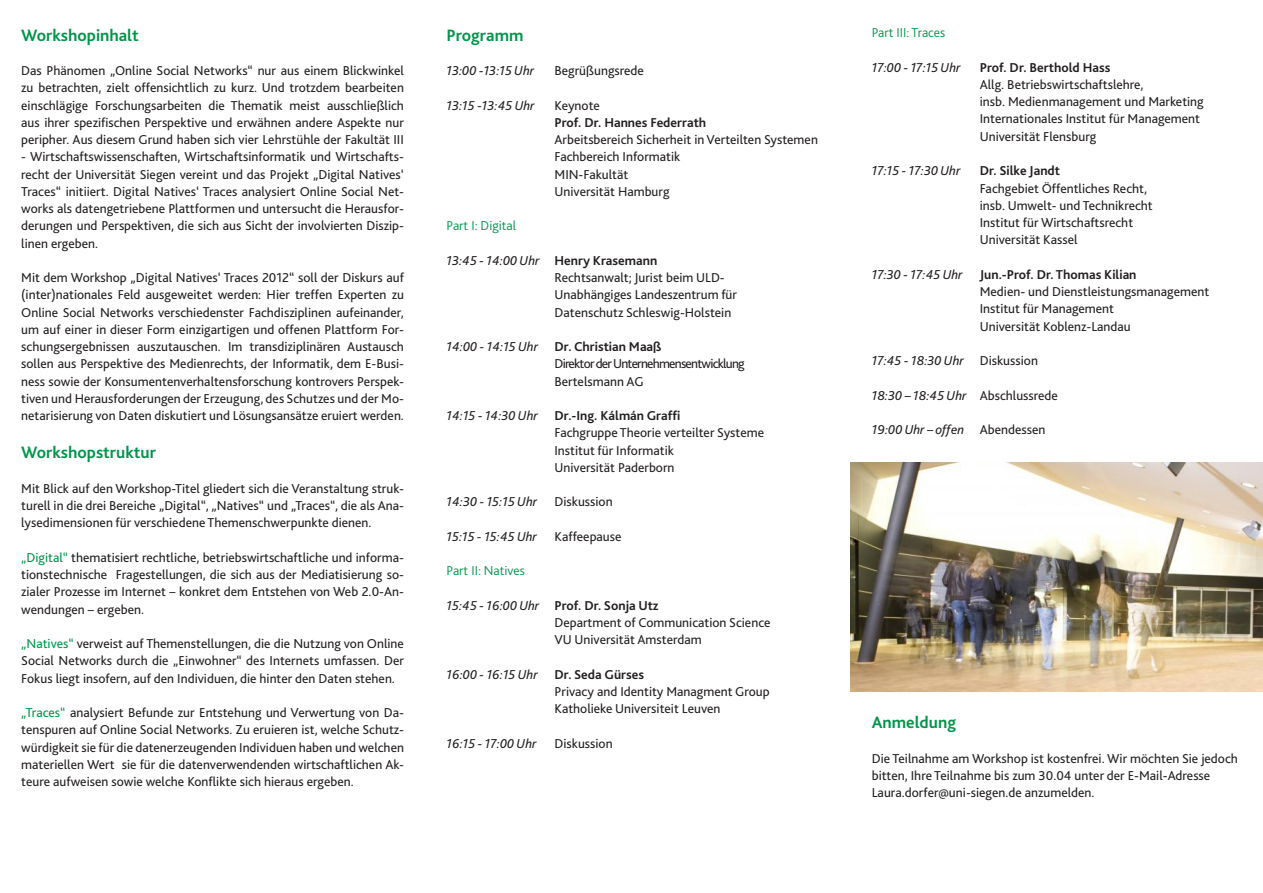
<style>
.page{position:relative;width:1263px;height:893px;background:#fff}
.page>*{position:absolute;margin:0;border:0;box-sizing:border-box;transform-origin:0 0}
.Überschrift_1___Flie{font:700 17.25px "Bliss 2";color:#00954a}
.Fließtext{font:13.5px/17.2px "Bliss 2";color:#231f20;text-align:justify}
.Fließtext-2{font:italic 13.5px "Bliss 2";color:#231f20}
.Fließtext-3{font:700 13.5px "Bliss 2";color:#231f20}
.Fließtext-4{font:13.5px/17.2px "Bliss 2";letter-spacing:-.055em;color:#231f20}
.Fließtext-5{font:300 13.5px "Bliss 2";color:#00954a}
.s1{color:#00954a}
.s2{font-weight:700;font-style:normal}
.s3{font-weight:400;font-style:italic}
.s4{font-style:normal}
</style>
<div class="page">
<img style="left:850px;top:462px;width:413px;height:229px">
<p class="Überschrift_1___Flie" style="left:21px;top:24px;width:119px">Workshopinhalt</p>
<p class="Fließtext" style="left:21px;top:62px;width:384px">Das Phänomen „Online Social Networks“ nur aus einem Blickwinkel zu betrachten, zielt offensichtlich zu kurz. Und trotzdem bearbeiten einschlägige Forschungsarbeiten die Thematik meist ausschließlich aus ihrer spezifischen Perspektive und erwähnen andere Aspekte nur peripher. Aus diesem Grund haben sich vier Lehrstühle der Fakultät III</p>
<p class="Fließtext" style="left:21px;top:148px;width:384px">- Wirtschaftswissenschaften, Wirtschaftsinformatik und Wirtschafts&shy;recht der Universität Siegen vereint und das Projekt „Digital Natives‘ Traces“ initiiert. Digital Natives‘ Traces analysiert Online Social Net&shy;works als datengetriebene Plattformen und untersucht die Herausfor&shy;derungen und Perspektiven, die sich aus Sicht der involvierten Diszip&shy;linen ergeben.</p>
<p class="Fließtext" style="left:21px;top:269px;width:384px">Mit dem Workshop „Digital Natives‘ Traces 2012“ soll der Diskurs auf (inter)nationales Feld ausgeweitet werden: Hier treffen Experten zu Online Social Networks verschiedenster Fachdisziplinen aufeinander, um auf einer in dieser Form einzigartigen und offenen Plattform For&shy;schungsergebnissen auszutauschen. Im transdiziplinären Austausch sollen aus Perspektive des Medienrechts, der Informatik, dem E-Busi&shy;ness sowie der Konsumentenverhaltensforschung kontrovers Perspek&shy;tiven und Herausforderungen der Erzeugung, des Schutzes und der Mo&shy;netarisierung von Daten diskutiert und Lösungsansätze eruiert werden.</p>
<p class="Überschrift_1___Flie" style="left:21px;top:442px;width:136px">Workshopstruktur</p>
<p class="Fließtext" style="left:21px;top:479px;width:384px">Mit Blick auf den Workshop-Titel gliedert sich die Veranstaltung struk&shy;turell in die drei Bereiche „Digital“, „Natives“ und „Traces“, die als Ana&shy;lysedimensionen für verschiedene Themenschwerpunkte dienen.</p>
<p class="Fließtext" style="left:21px;top:548px;width:384px"><span class="s1">„Digital“</span> thematisiert rechtliche, betriebswirtschaftliche und informa&shy;tionstechnische Fragestellungen, die sich aus der Mediatisierung so&shy;zialer Prozesse im Internet – konkret dem Entstehen von Web 2.0-An&shy;wendungen – ergeben.</p>
<p class="Fließtext" style="left:21px;top:635px;width:384px"><span class="s1">„Natives“</span> verweist auf Themenstellungen, die die Nutzung von Online Social Networks durch die „Einwohner“ des Internets umfassen. Der Fokus liegt insofern, auf den Individuen, die hinter den Daten stehen.</p>
<p class="Fließtext" style="left:21px;top:704px;width:384px"><span class="s1">„Traces“</span> analysiert Befunde zur Entstehung und Verwertung von Da&shy;tenspuren auf Online Social Networks. Zu eruieren ist, welche Schutz&shy;würdigkeit sie für die datenerzeugenden Individuen haben und welchen materiellen Wert sie für die datenverwendenden wirtschaftlichen Ak&shy;teure aufweisen sowie welche Konflikte sich hieraus ergeben.</p>
<p class="Überschrift_1___Flie" style="left:446px;top:24px;width:78px">Programm</p>
<p class="Fließtext-2" style="left:446px;top:62px;width:89px">13:00 -13:15 Uhr</p>
<p class="Fließtext" style="left:554px;top:62px;width:91px">Begrüßungsrede</p>
<p class="Fließtext-2" style="left:446px;top:97px;width:90px">13:15 -13:45 Uhr</p>
<p class="Fließtext" style="left:554px;top:96px;width:47px">Keynote</p>
<p class="Fließtext-3" style="left:554px;top:114px;width:153px">Prof. Dr. Hannes Federrath</p>
<p class="Fließtext" style="left:554px;top:131px;width:265px">Arbeitsbereich Sicherheit in Verteilten Systemen</p>
<p class="Fließtext" style="left:554px;top:148px;width:127px">Fachbereich Informatik</p>
<p class="Fließtext" style="left:554px;top:165px;width:75px">MIN-Fakultät</p>
<p class="Fließtext" style="left:554px;top:182px;width:116px">Universität Hamburg</p>
<p class="Fließtext-5" style="left:446px;top:217px;width:71px">Part I: Digital</p>
<p class="Fließtext-2" style="left:446px;top:252px;width:212px">13:45 - 14:00 Uhr <span class="s2">Henry Krasemann</span></p>
<p class="Fließtext" style="left:554px;top:269px;width:184px;text-align:left">Rechtsanwalt; Jurist beim ULD-<br>Unabhängiges Landeszentrum für<br>Datenschutz Schleswig-Holstein</p>
<p class="Fließtext-3" style="left:446px;top:338px;width:217px"><span class="s3">14:00 - 14:15 Uhr</span> Dr. Christian Maaß</p>
<p class="Fließtext-4" style="left:554px;top:355px;width:192px">Direktor der Unternehmensentwicklung<br>Bertelsmann AG</p>
<p class="Fließtext-3" style="left:446px;top:407px;width:235px"><span class="s3">14:15 - 14:30 Uhr</span> Dr.-Ing. Kálmán Graffi</p>
<p class="Fließtext" style="left:554px;top:424px;width:211px">Fachgruppe Theorie verteilter Systeme</p>
<p class="Fließtext" style="left:554px;top:441px;width:121px">Institut für Informatik</p>
<p class="Fließtext" style="left:554px;top:458px;width:121px">Universität Paderborn</p>
<p class="Fließtext-2" style="left:446px;top:493px;width:92px">14:30 - 15:15 Uhr</p>
<p class="Fließtext" style="left:554px;top:493px;width:60px">Diskussion</p>
<p class="Fließtext-2" style="left:446px;top:528px;width:92px">15:15 - 15:45 Uhr</p>
<p class="Fließtext" style="left:554px;top:527px;width:69px">Kaffeepause</p>
<p class="Fließtext-5" style="left:446px;top:562px;width:80px">Part II: Natives</p>
<p class="Fließtext-3" style="left:446px;top:597px;width:214px"><span class="s3">15:45 - 16:00 Uhr</span> Prof. Dr. Sonja Utz</p>
<p class="Fließtext" style="left:554px;top:614px;width:217px">Department of Communication Science</p>
<p class="Fließtext" style="left:554px;top:631px;width:149px">VU Universität Amsterdam</p>
<p class="Fließtext-2" style="left:446px;top:666px;width:199px">16:00 - 16:15 Uhr <span class="s2">Dr. Seda Gürses</span></p>
<p class="Fließtext" style="left:554px;top:683px;width:217px">Privacy and Identity Managment Group</p>
<p class="Fließtext" style="left:554px;top:700px;width:168px">Katholieke Universiteit Leuven</p>
<p class="Fließtext-2" style="left:446px;top:735px;width:92px">16:15 - 17:00 Uhr</p>
<p class="Fließtext" style="left:554px;top:734px;width:60px">Diskussion</p>
<p class="Fließtext-5" style="left:872px;top:24px;width:75px">Part III: Traces</p>
<p class="Fließtext-2" style="left:872px;top:59px;width:90px">17:00 - 17:15 Uhr</p>
<p class="Fließtext-3" style="left:980px;top:59px;width:132px">Prof. Dr. Berthold Hass</p>
<p class="Fließtext" style="left:980px;top:76px;width:226px">Allg. Betriebswirtschaftslehre,<br>insb. Medienmanagement und Marketing</p>
<p class="Fließtext" style="left:980px;top:110px;width:222px">Internationales Institut für Management</p>
<p class="Fließtext" style="left:980px;top:127px;width:118px">Universität Flensburg</p>
<p class="Fließtext-2" style="left:872px;top:162px;width:90px">17:15 - 17:30 Uhr</p>
<p class="Fließtext-3" style="left:980px;top:162px;width:82px">Dr. Silke Jandt</p>
<p class="Fließtext" style="left:980px;top:179px;width:174px">Fachgebiet Öffentliches Recht, insb. Umwelt- und Technikrecht</p>
<p class="Fließtext" style="left:980px;top:214px;width:155px">Institut für Wirtschaftsrecht</p>
<p class="Fließtext" style="left:980px;top:231px;width:99px">Universität Kassel</p>
<p class="Fließtext-2" style="left:872px;top:266px;width:92px">17:30 - 17:45 Uhr</p>
<p class="Fließtext-3" style="left:980px;top:266px;width:158px">Jun.-Prof. Dr. Thomas Kilian</p>
<p class="Fließtext" style="left:980px;top:283px;width:231px">Medien- und Dienstleistungsmanagement</p>
<p class="Fließtext" style="left:980px;top:300px;width:136px">Institut für Management</p>
<p class="Fließtext" style="left:980px;top:317px;width:153px">Universität Koblenz-Landau</p>
<p class="Fließtext-2" style="left:872px;top:352px;width:168px">17:45 - 18:30 Uhr <span class="s4">Diskussion</span></p>
<p class="Fließtext-2" style="left:872px;top:387px;width:188px">18:30 – 18:45 Uhr <span class="s4">Abschlussrede</span></p>
<p class="Fließtext-2" style="left:872px;top:421px;width:175px">19:00 Uhr – offen <span class="s4">Abendessen</span></p>
<p class="Überschrift_1___Flie" style="left:872px;top:712px;width:86px">Anmeldung</p>
<p class="Fließtext" style="left:872px;top:749px;width:368px;text-align:left">Die Teilnahme am Workshop ist kostenfrei. Wir möchten Sie jedoch bitten, Ihre Teilnahme bis zum 30.04 unter der E-Mail-Adresse<br>Laura.dorfer@uni-siegen.de anzumelden.</p>
</div>
